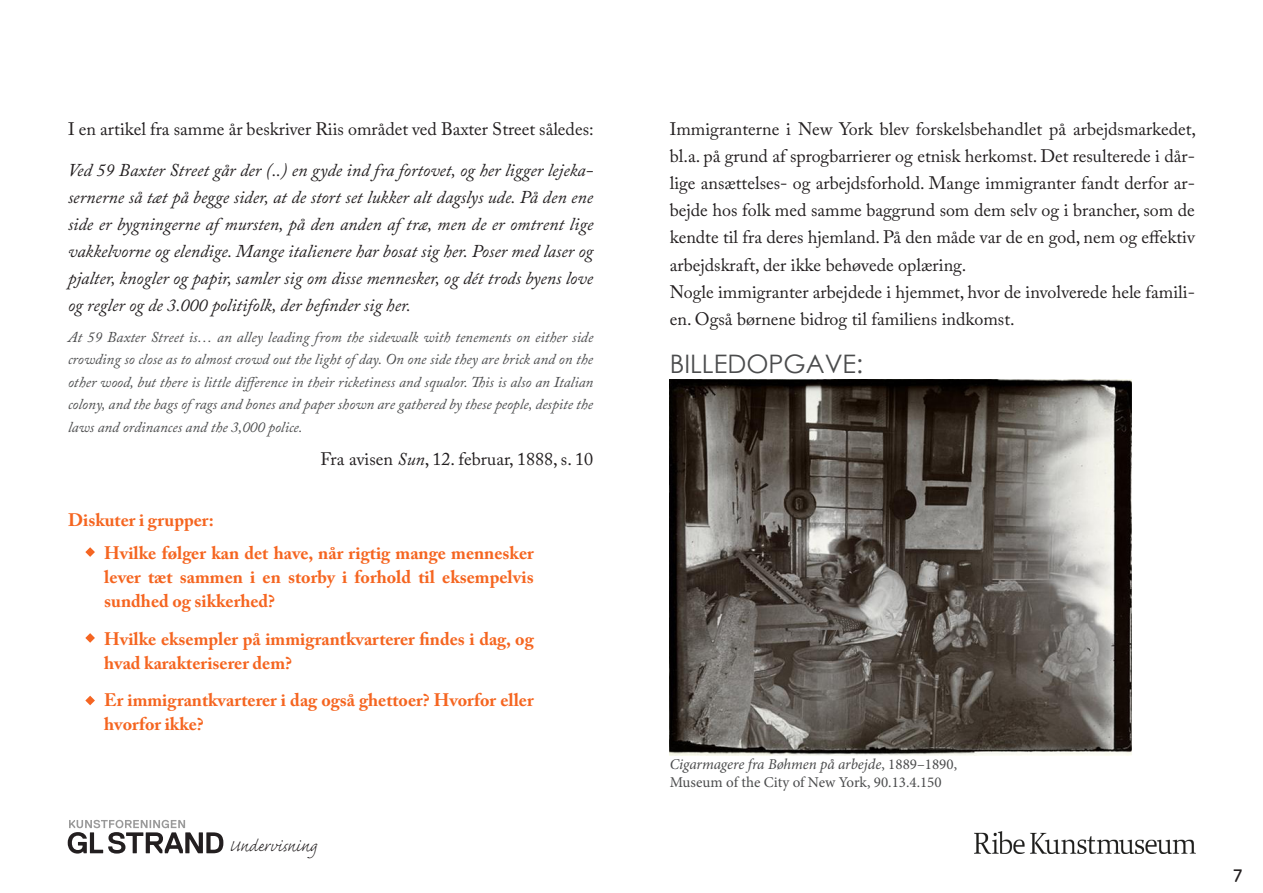
<style>
.page{position:relative;width:1263px;height:893px;background:#fff}
.page>*{position:absolute;margin:0;border:0;box-sizing:border-box;transform-origin:0 0}
.t1{font:25.5px "Century Gothic";color:#4b4c4d}
.t2{font:300 21px "Caflisch Script Pro";color:#231f20}
.t3{font:18px/27px "Adobe Caslon Pro";color:#231f20;text-align:justify}
.t4{font:italic 18px/27px "Adobe Caslon Pro";color:#231f20;text-align:justify}
.t5{font:700 18px/24px "Adobe Caslon Pro";color:#f56520}
.t6{font:18px "Replica Std";color:#231f20}
.t7{font:italic 15px/22.5px "Adobe Caslon Pro";color:#4b4c4d;text-align:justify}
.t8{font:italic 15px "Minion Pro";letter-spacing:-.005em;color:#4b4c4d}
.t9{font:15px "Minion Pro";color:#4b4c4d}
.s1{font-style:italic}
.s2{font-style:normal}
</style>
<div class="page">
<svg style="left:68px;top:820px;width:155px;height:34px"></svg>
<img style="left:974px;top:832px;width:221px;height:21px">
<svg style="left:85px;top:547px;width:10px;height:10px"></svg>
<svg style="left:85px;top:633px;width:10px;height:10px"></svg>
<svg style="left:85px;top:696px;width:10px;height:9px"></svg>
<img style="left:670px;top:379px;width:461px;height:376px">
<p class="t3" style="left:68px;top:116px;width:527px">I en artikel fra samme år beskriver Riis området ved Baxter Street således:</p>
<p class="t4" style="left:68px;top:156px;width:527px">Ved 59 Baxter Street går der (..) en gyde ind fra fortovet, og her ligger lejeka&shy;sernerne så tæt på begge sider, at de stort set lukker alt dagslys ude. På den ene side er bygningerne af mursten, på den anden af træ, men de er omtrent lige vakkelvorne og elendige. Mange italienere har bosat sig her. Poser med laser og pjalter, knogler og papir, samler sig om disse mennesker, og dét trods byens love og regler og de 3.000 politifolk, der befinder sig her.</p>
<p class="t7" style="left:68px;top:325px;width:527px">At 59 Baxter Street is… an alley leading from the sidewalk with tenements on either side crowding so close as to almost crowd out the light of day. On one side they are brick and on the other wood, but there is little difference in their ricketiness and squalor. This is also an Italian colony, and the bags of rags and bones and paper shown are gathered by these people, despite the laws and ordinances and the 3,000 police.</p>
<p class="t3" style="left:320px;top:445px;width:274px">Fra avisen <span class="s1">Sun</span>, 12. februar, 1888, s. 10</p>
<p class="t5" style="left:68px;top:508px;width:147px">Diskuter i grupper:</p>
<p class="t5" style="left:104px;top:541px;width:431px;text-align:justify">Hvilke følger kan det have, når rigtig mange mennesker lever tæt sammen i en storby i forhold til eksempelvis sundhed og sikkerhed?</p>
<p class="t5" style="left:104px;top:626px;width:431px">Hvilke eksempler på immigrantkvarterer findes i dag, og hvad karakteriserer dem?</p>
<p class="t5" style="left:104px;top:688px;width:431px">Er immigrantkvarterer i dag også ghettoer? Hvorfor eller hvorfor ikke?</p>
<p class="t2" style="left:229px;top:835px;width:89px">Undervisning</p>
<p class="t3" style="left:670px;top:116px;width:528px">Immigranterne i New York blev forskelsbehandlet på arbejdsmarkedet, bl.a. på grund af sprogbarrierer og etnisk herkomst. Det resulterede i dår&shy;lige ansættelses- og arbejdsforhold. Mange immigranter fandt derfor ar&shy;bejde hos folk med samme baggrund som dem selv og i brancher, som de kendte til fra deres hjemland. På den måde var de en god, nem og effektiv arbejdskraft, der ikke behøvede oplæring.</p>
<p class="t3" style="left:670px;top:278px;width:527px">Nogle immigranter arbejdede i hjemmet, hvor de involverede hele famili&shy;en. Også børnene bidrog til familiens indkomst.</p>
<p class="t1" style="left:670px;top:346px;width:195px">BILLEDOPGAVE:</p>
<p class="t8" style="left:670px;top:754px;width:289px">Cigarmagere fra Bøhmen på arbejde<span class="s2">, 1889–1890,</span></p>
<p class="t9" style="left:670px;top:772px;width:273px">Museum of the City of New York, 90.13.4.150</p>
<p class="t6" style="left:1233px;top:866px;width:11px">7</p>
</div>
